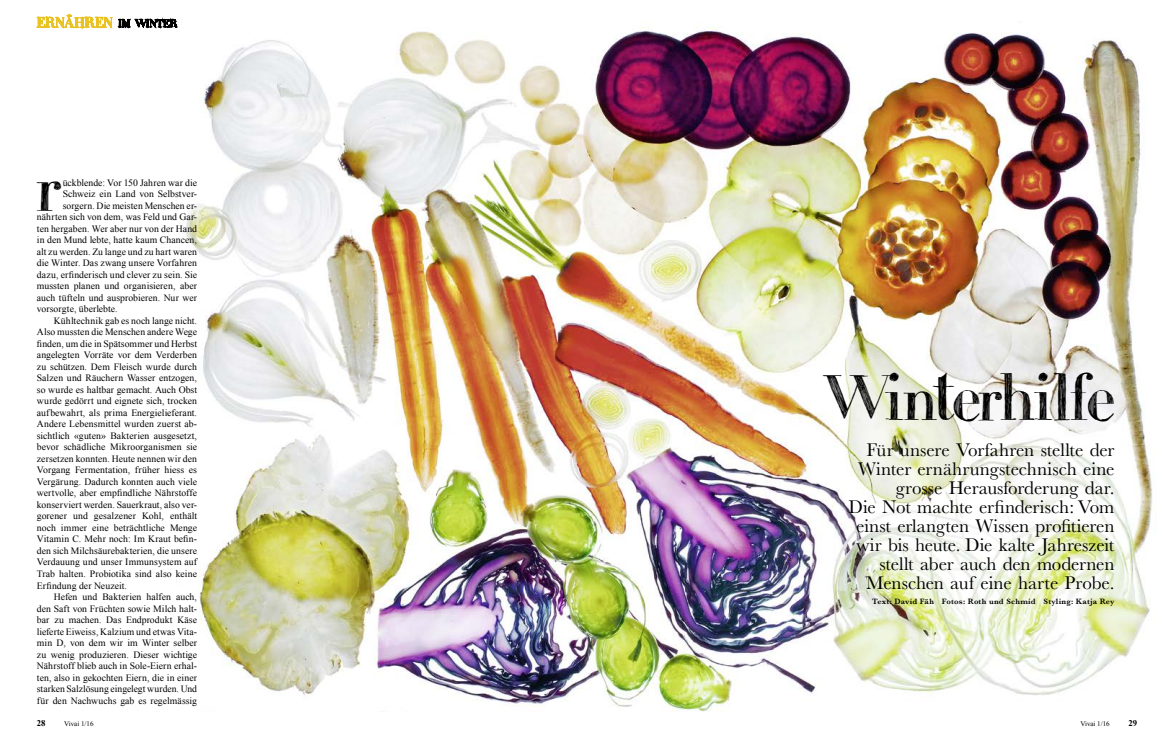
<style>
.page{position:relative;width:1174px;height:749px;background:#fff}
.page>*{position:absolute;margin:0;border:0;box-sizing:border-box;transform-origin:0 0}
.t1{font:44.5px "Didot Handmade Vivai";color:#000}
.t2{font:43.2px "Didot Handmade Vivai";letter-spacing:-.045em;color:#000}
.t3{font:19px/19px "M Baskerville";letter-spacing:-.005em;color:#000;text-align:right}
.t4{font:9.7px "Times New Roman";letter-spacing:.005em;color:#000}
.t5{font:700 8.7px "Times New Roman";color:#000}
.t6{font:600 8px "M Baskerville";letter-spacing:.015em;color:#000}
.t7{font:7px "Times New Roman";color:#000}
</style>
<div class="page">
<img style="left:186px;top:27px;width:970px;height:684px">
<svg style="left:36px;top:13px;width:142px;height:17px"></svg>
<h1 class="t1" style="left:37px;top:158px;width:27px">r</h1>
<p class="t4" style="left:63px;top:176px;width:136px">ückblende: Vor 150 Jahren war die</p>
<p class="t4" style="left:63px;top:187px;width:136px">Schweiz ein Land von Selbstver-</p>
<p class="t4" style="left:63px;top:199px;width:136px">sorgern. Die meisten Menschen er-</p>
<p class="t4" style="left:37px;top:210px;width:162px">nährten sich von dem, was Feld und Gar-</p>
<p class="t4" style="left:37px;top:222px;width:162px">ten hergaben. Wer aber nur von der Hand</p>
<p class="t4" style="left:37px;top:233px;width:162px">in den Mund lebte, hatte kaum Chancen,</p>
<p class="t4" style="left:37px;top:245px;width:162px">alt zu werden. Zu lange und zu hart waren</p>
<p class="t4" style="left:37px;top:256px;width:162px">die Winter. Das zwang unsere Vorfahren</p>
<p class="t4" style="left:37px;top:268px;width:162px">dazu, erfinderisch und clever zu sein. Sie</p>
<p class="t4" style="left:37px;top:279px;width:162px">mussten planen und organisieren, aber</p>
<p class="t4" style="left:37px;top:291px;width:162px">auch tüfteln und ausprobieren. Nur wer</p>
<p class="t4" style="left:37px;top:302px;width:82px">vorsorgte, überlebte.</p>
<p class="t4" style="left:54px;top:314px;width:145px">Kühltechnik gab es noch lange nicht.</p>
<p class="t4" style="left:37px;top:325px;width:162px">Also mussten die Menschen andere Wege</p>
<p class="t4" style="left:37px;top:337px;width:162px">finden, um die in Spätsommer und Herbst</p>
<p class="t4" style="left:37px;top:348px;width:162px">angelegten Vorräte vor dem Verderben</p>
<p class="t4" style="left:37px;top:360px;width:162px">zu schützen. Dem Fleisch wurde durch</p>
<p class="t4" style="left:37px;top:371px;width:162px">Salzen und Räuchern Wasser entzogen,</p>
<p class="t4" style="left:37px;top:383px;width:162px">so wurde es haltbar gemacht. Auch Obst</p>
<p class="t4" style="left:37px;top:394px;width:162px">wurde gedörrt und eignete sich, trocken</p>
<p class="t4" style="left:37px;top:406px;width:162px">aufbewahrt, als prima Energielieferant.</p>
<p class="t4" style="left:37px;top:417px;width:162px">Andere Lebensmittel wurden zuerst ab-</p>
<p class="t4" style="left:37px;top:429px;width:162px">sichtlich «guten» Bakterien ausgesetzt,</p>
<p class="t4" style="left:37px;top:440px;width:162px">bevor schädliche Mikroorganismen sie</p>
<p class="t4" style="left:37px;top:452px;width:162px">zersetzen konnten. Heute nennen wir den</p>
<p class="t4" style="left:37px;top:463px;width:162px">Vorgang Fermentation, früher hiess es</p>
<p class="t4" style="left:37px;top:475px;width:162px">Vergärung. Dadurch konnten auch viele</p>
<p class="t4" style="left:37px;top:486px;width:162px">wertvolle, aber empfindliche Nährstoffe</p>
<p class="t4" style="left:37px;top:498px;width:162px">konserviert werden. Sauerkraut, also ver-</p>
<p class="t4" style="left:37px;top:509px;width:162px">gorener und gesalzener Kohl, enthält</p>
<p class="t4" style="left:37px;top:521px;width:162px">noch immer eine beträchtliche Menge</p>
<p class="t4" style="left:37px;top:532px;width:162px">Vitamin C. Mehr noch: Im Kraut befin-</p>
<p class="t4" style="left:37px;top:544px;width:162px">den sich Milchsäurebakterien, die unsere</p>
<p class="t4" style="left:37px;top:555px;width:162px">Verdauung und unser Immunsystem auf</p>
<p class="t4" style="left:37px;top:567px;width:162px">Trab halten. Probiotika sind also keine</p>
<p class="t4" style="left:37px;top:578px;width:92px">Erfindung der Neuzeit.</p>
<p class="t4" style="left:54px;top:590px;width:145px">Hefen und Bakterien halfen auch,</p>
<p class="t4" style="left:37px;top:601px;width:162px">den Saft von Früchten sowie Milch halt-</p>
<p class="t4" style="left:37px;top:613px;width:162px">bar zu machen. Das Endprodukt Käse</p>
<p class="t4" style="left:37px;top:624px;width:162px">lieferte Eiweiss, Kalzium und etwas Vita-</p>
<p class="t4" style="left:37px;top:636px;width:162px">min D, von dem wir im Winter selber</p>
<p class="t4" style="left:37px;top:647px;width:162px">zu wenig produzieren. Dieser wichtige</p>
<p class="t4" style="left:37px;top:659px;width:162px">Nährstoff blieb auch in Sole-Eiern erhal-</p>
<p class="t4" style="left:37px;top:670px;width:162px">ten, also in gekochten Eiern, die in einer</p>
<p class="t4" style="left:37px;top:682px;width:162px">starken Salzlösung eingelegt wurden. Und</p>
<p class="t4" style="left:37px;top:693px;width:162px">für den Nachwuchs gab es regelmässig</p>
<h2 class="t2" style="left:823px;top:369px;width:294px">Winterhilfe</h2>
<p class="t3" style="left:848px;top:440px;width:267px">Für unsere Vorfahren stellte der<br>Winter ernährungstechnisch eine grosse Herausforderung dar.<br>Die Not machte erfinderisch: Vom einst erlangten Wissen profitieren wir bis heute. Die kalte Jahreszeit stellt aber auch den modernen<br>Menschen auf eine harte Probe.</p>
<p class="t6" style="left:872px;top:597px;width:244px">Text: David Fäh Fotos: Roth und Schmid Styling: Katja Rey</p>
<p class="t5" style="left:37px;top:716px;width:10px">28</p>
<p class="t7" style="left:64px;top:718px;width:31px">Vivai 1/16</p>
<p class="t7" style="left:1080px;top:718px;width:31px">Vivai 1/16</p>
<p class="t5" style="left:1128px;top:716px;width:10px">29</p>
</div>
